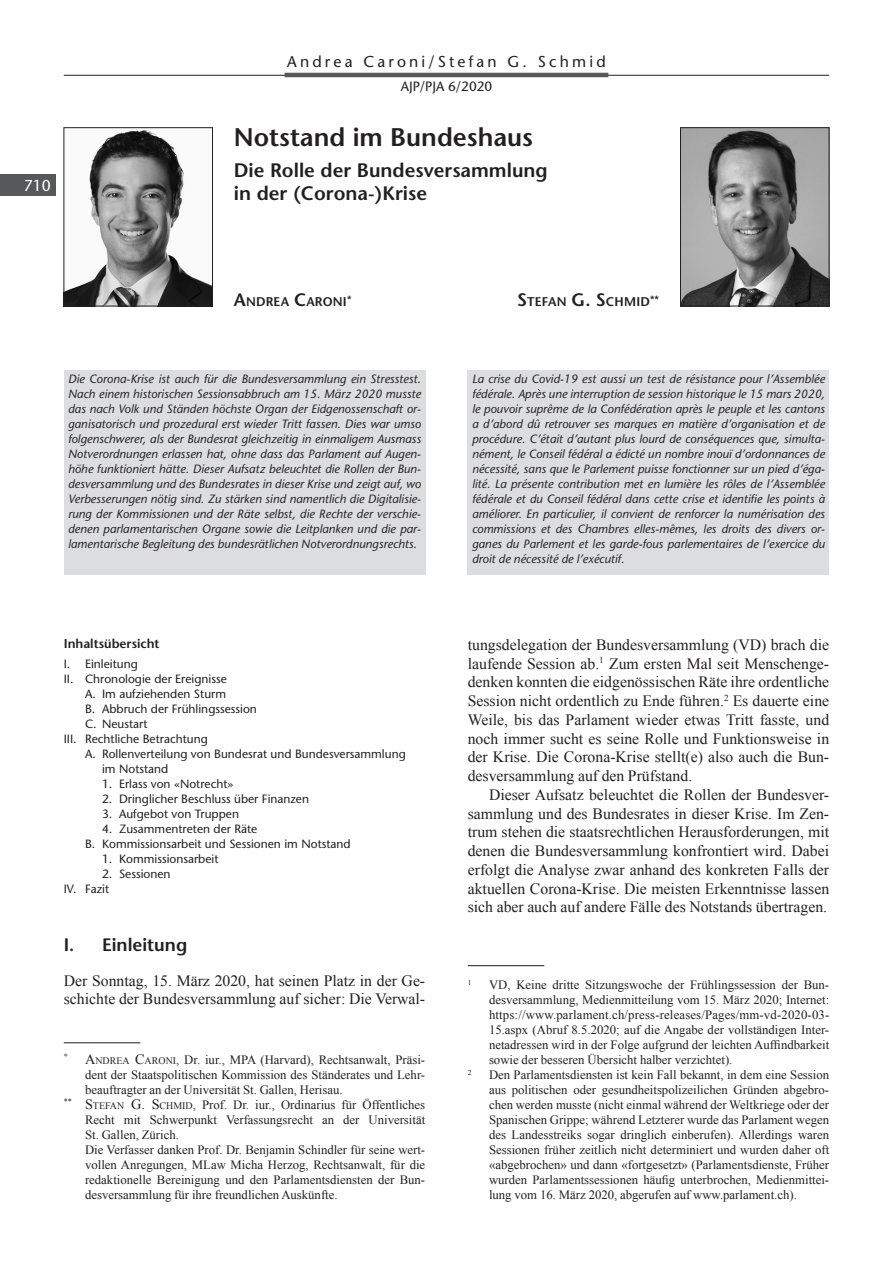
<style>
.page{position:relative;width:893px;height:1263px;background:#fff}
.page>*{position:absolute;margin:0;border:0;box-sizing:border-box;transform-origin:0 0}
._01_Titel_Beitrag{font:600 25.5px "Stone Sans Std";color:#231f20}
._02_Untertitel{font:600 19.5px/22.5px "Stone Sans Std";color:#231f20}
.t1{font:600 18px "Stone Sans Std";color:#231f20}
._30_Grundtext_ohne_E{font:15.75px/18.8px "Times New Roman";color:#231f20}
._31_Grundtext_mit_Ei{font:15.75px/18.8px "Times New Roman";color:#231f20;text-align:justify}
.t2{font:500 15.75px "Stone Sans Std";letter-spacing:.2em;color:#231f20}
.t3{font:500 15.75px "Stone Sans Std";color:#fff}
.t4{font:500 13.5px "Stone Sans Std";color:#231f20}
._71_Fussnoten{font:12.75px/15px "Times New Roman";color:#231f20;text-align:justify}
._70_Fussnoten_mit_Li{font:12.75px/15px "Times New Roman";color:#231f20;text-align:justify}
._10_Inhaltsverz_Tite{font:600 12.75px "Stone Sans Std";color:#231f20}
._05_Legende_Autoren{font:600 12.6px "Stone Sans Std";letter-spacing:.015em;color:#231f20}
._07_Abstract_franz{font:italic 500 12px/15px "Stone Sans Std";color:#231f20;text-align:justify}
._08_Abstract_dt{font:italic 500 12px/15px "Stone Sans Std";color:#231f20;text-align:justify}
.t5{font:500 12px/15px "Stone Sans Std";color:#231f20}
._71_Fussnoten-2{font:7.5px "Times New Roman";color:#231f20}
.s1{font-size:18px}
.s2{font-size:14.25px}
.s3{font-size:10.05px}
</style>
<div class="page">
<div style="left:0;top:174px;width:55px;height:22px;background:#57585a"></div>
<hr style="left:64px;top:75px;width:765px;height:1px;background:#231f20">
<hr style="left:285px;top:73px;width:323px;height:4px;background:#57585a">
<img style="left:682px;top:130px;width:145px;height:174px">
<div style="left:680px;top:128px;width:149px;height:178px;border:1px solid #231f20"></div>
<img style="left:66px;top:130px;width:145px;height:174px">
<div style="left:64px;top:128px;width:149px;height:178px;border:1px solid #231f20"></div>
<div style="left:64px;top:370px;width:361px;height:204px;background:#dcdddf"></div>
<hr style="left:468px;top:965px;width:76px;height:1px;background:#231f20">
<div style="left:468px;top:370px;width:361px;height:204px;background:#dcdddf"></div>
<hr style="left:64px;top:1042px;width:76px;height:1px;background:#231f20">
<p class="t3" style="left:24px;top:176px;width:29px">710</p>
<p class="t2" style="left:287px;top:52px;width:320px">Andrea Caroni/Stefan G. Schmid</p>
<p class="t4" style="left:401px;top:79px;width:93px">AJP/PJA 6/2020</p>
<p class="_01_Titel_Beitrag" style="left:234px;top:122px;width:301px">Notstand im Bundeshaus</p>
<p class="_02_Untertitel" style="left:234px;top:159px;width:315px">Die Rolle der Bundesversammlung in der (Corona-)Krise</p>
<p class="_05_Legende_Autoren" style="left:234px;top:294px;width:119px"><span class="s1">A</span>NDREA <span class="s1">C</span>ARONI<sup>*</sup></p>
<p class="_05_Legende_Autoren" style="left:517px;top:294px;width:143px"><span class="s1">S</span>TEFAN <span class="s1">G. S</span>CHM ID<sup>**</sup></p>
<p class="_08_Abstract_dt" style="left:68px;top:372px;width:354px">Die Corona-Krise ist auch für die Bundesversammlung ein Stresstest.<br>Nach einem historischen Sessionsabbruch am 15. März 2020 musste das nach Volk und Ständen höchste Organ der Eidgenossenschaft or&shy;ganisatorisch und prozedural erst wieder Tritt fassen. Dies war umso folgenschwerer, als der Bundesrat gleichzeitig in einmaligem Ausmass Notverordnungen erlassen hat, ohne dass das Parlament auf Augen&shy;höhe funktioniert hätte. Dieser Aufsatz beleuchtet die Rollen der Bun&shy;desversammlung und des Bundesrates in dieser Krise und zeigt auf, wo Verbesserungen nötig sind. Zu stärken sind namentlich die Digitalisie&shy;rung der Kommissionen und der Räte selbst, die Rechte der verschie&shy;denen parlamentarischen Organe sowie die Leitplanken und die par&shy;lamentarische Begleitung des bundesrätlichen Notverordnungsrechts.</p>
<p class="_10_Inhaltsverz_Tite" style="left:64px;top:636px;width:97px">Inhaltsübersicht</p>
<p class="t5" style="left:64px;top:656px;width:76px">I. Einleitung</p>
<p class="t5" style="left:64px;top:671px;width:165px">II. Chronologie der Ereignisse</p>
<p class="t5" style="left:85px;top:686px;width:143px">A. Im aufziehenden Sturm</p>
<p class="t5" style="left:85px;top:701px;width:173px">B. Abbruch der Frühlingssession</p>
<p class="t5" style="left:85px;top:716px;width:64px">C. Neustart</p>
<p class="t5" style="left:64px;top:731px;width:146px">III. Rechtliche Betrachtung</p>
<p class="t5" style="left:102px;top:746px;width:305px;text-indent:-17px">A. Rollenverteilung von Bundesrat und Bundesversammlung im Notstand</p>
<p class="t5" style="left:102px;top:776px;width:133px">1. Erlass von «Notrecht»</p>
<p class="t5" style="left:102px;top:791px;width:209px">2. Dringlicher Beschluss über Finanzen</p>
<p class="t5" style="left:102px;top:806px;width:139px">3. Aufgebot von Truppen</p>
<p class="t5" style="left:102px;top:821px;width:157px">4. Zusammentreten der Räte</p>
<p class="t5" style="left:85px;top:836px;width:267px">B. Kommissionsarbeit und Sessionen im Notstand</p>
<p class="t5" style="left:102px;top:851px;width:118px">1. Kommissionsarbeit</p>
<p class="t5" style="left:102px;top:866px;width:70px">2. Sessionen</p>
<p class="t5" style="left:64px;top:881px;width:47px">IV. Fazit</p>
<p class="t1" style="left:64px;top:934px;width:125px">I. Einleitung</p>
<p class="_30_Grundtext_ohne_E" style="left:64px;top:971px;width:363px">Der Sonntag, 15. März 2020, hat seinen Platz in der Ge&shy;schichte der Bundesversammlung auf sicher: Die Verwal-</p>
<p class="_70_Fussnoten_mit_Li" style="left:85px;top:1052px;width:342px;text-indent:-21px"><sup>*</sup> <span class="s2">A</span><span class="s3">NDREA</span> <span class="s2">C</span><span class="s3">ARONI</span>, Dr. iur., MPA (Harvard), Rechtsanwalt, Präsi&shy;dent der Staatspolitischen Kommission des Ständerates und Lehr&shy;beauftragter an der Universität St. Gallen, Herisau.</p>
<p class="_71_Fussnoten" style="left:85px;top:1097px;width:342px;text-indent:-21px"><sup>**</sup> <span class="s2">S</span> <span class="s3">TEFAN</span> <span class="s2">G . S</span> <span class="s3">CHMID</span>, Prof. Dr. iur., Ordinarius für Öffentliches Recht mit Schwerpunkt Verfassungsrecht an der Universität St. Gallen, Zürich.</p>
<p class="_71_Fussnoten" style="left:85px;top:1142px;width:342px">Die Verfasser danken Prof. Dr. Benjamin Schindler für seine wert&shy;vollen Anregungen, MLaw Micha Herzog, Rechtsanwalt, für die redaktionelle Bereinigung und den Parlamentsdiensten der Bun&shy;desversammlung für ihre freundlichen Auskünfte.</p>
<p class="_07_Abstract_franz" style="left:472px;top:372px;width:354px">La crise du Covid-19 est aussi un test de résistance pour l’Assemblée fédérale. Après une interruption de session historique le 15 mars 2020, le pouvoir suprême de la Confédération après le peuple et les cantons a d’abord dû retrouver ses marques en matière d’organisation et de procédure. C’était d’autant plus lourd de conséquences que, simulta&shy;nément, le Conseil fédéral a édicté un nombre inouï d’ordonnances de nécessité, sans que le Parlement puisse fonctionner sur un pied d’éga&shy;lité. La présente contribution met en lumière les rôles de l’Assemblée fédérale et du Conseil fédéral dans cette crise et identifie les points à améliorer. En particulier, il convient de renforcer la numérisation des commissions et des Chambres elles-mêmes, les droits des divers or&shy;ganes du Parlement et les garde-fous parlementaires de l’exercice du droit de nécessité de l’exécutif.</p>
<p class="_30_Grundtext_ohne_E" style="left:468px;top:635px;width:363px;text-align:justify">tungsdelegation der Bundesversammlung (VD) brach die laufende Session ab.<sup>1</sup> Zum ersten Mal seit Menschenge&shy;denken konnten die eidgenössischen Räte ihre ordentliche Session nicht ordentlich zu Ende führen.<sup>2</sup> Es dauerte eine Weile, bis das Parlament wieder etwas Tritt fasste, und noch immer sucht es seine Rolle und Funktionsweise in der Krise. Die Corona-Krise stellt(e) also auch die Bun&shy;desversammlung auf den Prüfstand.</p>
<p class="_31_Grundtext_mit_Ei" style="left:468px;top:785px;width:363px;text-indent:21px">Dieser Aufsatz beleuchtet die Rollen der Bundesver&shy;sammlung und des Bundesrates in dieser Krise. Im Zen&shy;trum stehen die staatsrechtlichen Herausforderungen, mit denen die Bundesversammlung konfrontiert wird. Dabei erfolgt die Analyse zwar anhand des konkreten Falls der aktuellen Corona-Krise. Die meisten Erkenntnisse lassen sich aber auch auf andere Fälle des Notstands übertragen.</p>
<p class="_71_Fussnoten-2" style="left:468px;top:977px;width:5px">1</p>
<p class="_71_Fussnoten" style="left:489px;top:977px;width:342px">VD, Keine dritte Sitzungswoche der Frühlingssession der Bun&shy;desversammlung, Medienmitteilung vom 15. März 2020; Internet: https://www.parlament.ch/press-releases/Pages/mm-vd-2020-03- 15.aspx (Abruf 8.5.2020; auf die Angabe der vollständigen Inter&shy;netadressen wird in der Folge aufgrund der leichten Auffindbarkeit sowie der besseren Übersicht halber verzichtet).</p>
<p class="_71_Fussnoten-2" style="left:468px;top:1067px;width:5px">2</p>
<p class="_71_Fussnoten" style="left:489px;top:1067px;width:342px">Den Parlamentsdiensten ist kein Fall bekannt, in dem eine Session aus politischen oder gesundheitspolizeilichen Gründen abgebro&shy;chen werden musste (nicht einmal während der Weltkriege oder der Spanischen Grippe; während Letzterer wurde das Parlament wegen des Landesstreiks sogar dringlich einberufen). Allerdings waren Sessionen früher zeitlich nicht determiniert und wurden daher oft «abgebrochen» und dann «fortgesetzt» (Parlamentsdienste, Früher wurden Parlamentssessionen häufig unterbrochen, Medienmittei&shy;lung vom 16. März 2020, abgerufen auf www.parlament.ch).</p>
</div>
